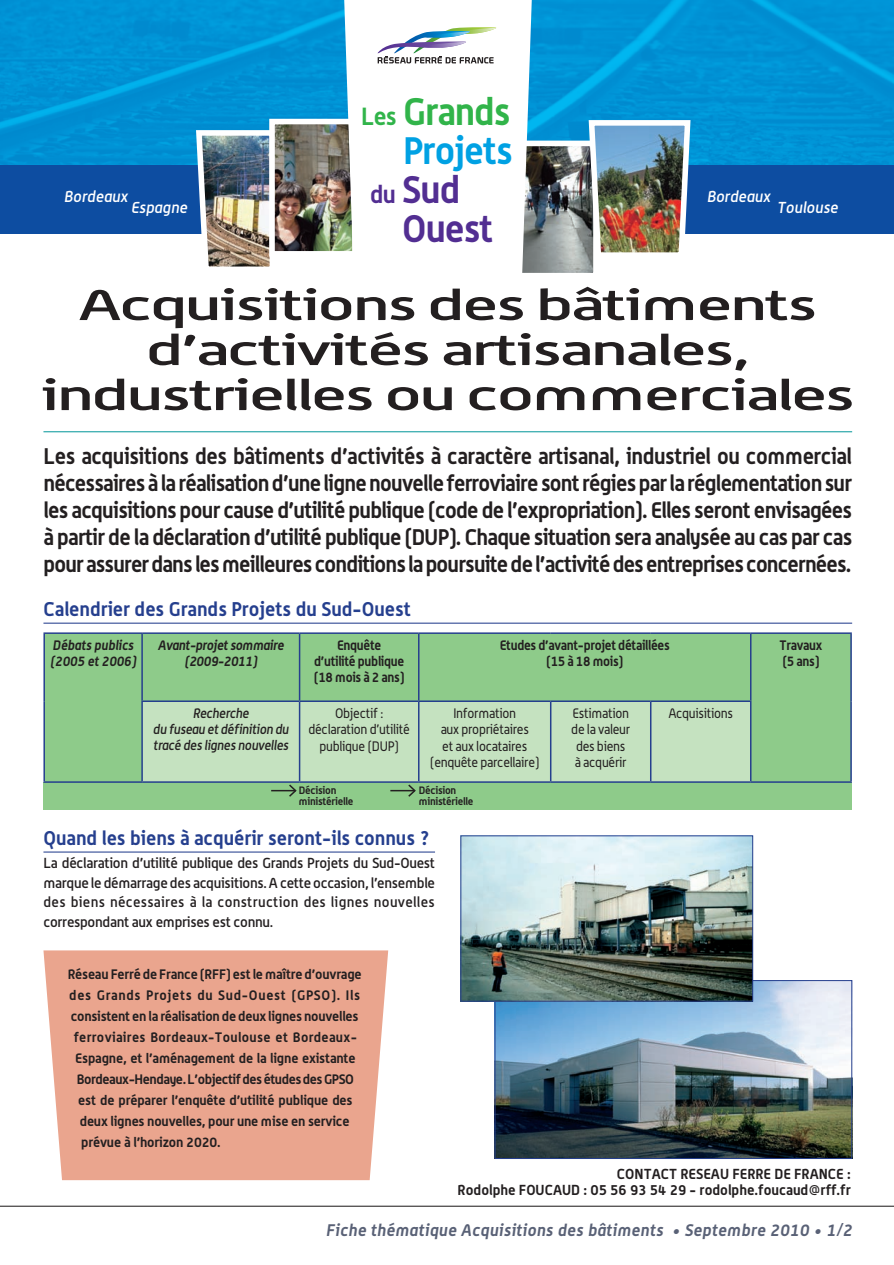
<style>
.page{position:relative;width:894px;height:1265px;background:#fff}
.page>*{position:absolute;margin:0;border:0;box-sizing:border-box;transform-origin:0 0}
.t1{font:500 42px/45px "Alwyn";letter-spacing:-.035em;color:#231f20;text-align:center;scale:1.63 1}
.t2{font:700 37.65px "Alwyn";letter-spacing:-.025em;color:#522e92}
.t3{font:700 37.65px "Alwyn";letter-spacing:-.025em;color:#31b44a}
.t4{font:700 37.65px "Alwyn";letter-spacing:-.025em;color:#00a1e3}
.t5{font:700 22.2px/27px "Alwyn";letter-spacing:-.035em;color:#231f20;text-align:justify}
.t6{font:700 19.5px "Alwyn";color:#253f8e}
.t7{font:italic 700 16.5px "Alwyn";letter-spacing:.02em;color:#596176}
.t8{font:italic 500 15.6px "Alwyn";color:#fff}
.t9{font:500 14.25px/19.5px "Alwyn";letter-spacing:-.02em;color:#231f20;text-align:justify}
.t10{font:700 14.25px/16.5px "Alwyn";color:#231f20;text-align:right}
.t11{font:700 13.5px "Alwyn";letter-spacing:-.01em;color:#231f20}
.t12{font:13.5px/16.2px "Alwyn";letter-spacing:-.02em;color:#231f20;text-align:center;scale:.95 1}
.t13{font:700 13.5px/16.2px "Alwyn";letter-spacing:-.01em;color:#231f20;text-align:center;scale:.95 1}
.t14{font:italic 500 13.5px/16.2px "Alwyn";letter-spacing:-.02em;color:#231f20;text-align:center;scale:.95 1}
.t15{font:700 13.5px "Alwyn";letter-spacing:-.03em;color:#231f20}
.t16{font:700 13.5px "Alwyn";letter-spacing:.025em;color:#231f20}
.t17{font:700 13.5px "Alwyn";letter-spacing:.05em;color:#231f20}
.t18{font:italic 700 13.5px/16.2px "Alwyn";letter-spacing:-.02em;color:#231f20;text-align:center;scale:.95 1}
.t19{font:italic 700 13.5px/16.2px "Alwyn";color:#231f20;scale:.95 1}
.t20{font:700 10.5px/10.5px "Alwyn";letter-spacing:-.02em;color:#231f20}
.s1{font-size:24.3px}
</style>
<div class="page">
<img style="left:0;top:0;width:893px;height:165px">
<div style="left:0;top:165px;width:893px;height:68px;background:#0d4da1"></div>
<img style="left:193px;top:127px;width:77px;height:140px">
<img style="left:276px;top:126px;width:67px;height:123px">
<div style="left:269px;top:119px;width:88px;height:137px;border:6px solid #fff"></div>
<img style="left:532px;top:148px;width:59px;height:123px">
<div style="left:510px;top:141px;width:88px;height:137px;border:6px solid #fff"></div>
<img style="left:585px;top:117px;width:108px;height:144px">
<svg style="left:343px;top:0;width:189px;height:278px"></svg>
<hr style="left:0;top:1205px;width:893px;height:1px;background:#231f20">
<hr style="left:43px;top:431px;width:808px;height:1px;background:#009698">
<svg style="left:376px;top:27px;width:124px;height:36px"></svg>
<div style="left:43px;top:950px;width:345px;height:230px;background:#eaa58e"></div>
<img style="left:496px;top:982px;width:353px;height:174px">
<div style="left:494px;top:980px;width:357px;height:178px;border:1px solid #253f8e"></div>
<hr style="left:43px;top:851px;width:392px;height:1px;background:#253f8e">
<div style="left:43px;top:782px;width:808px;height:27px;background:#8ecb8a"></div>
<hr style="left:43px;top:622px;width:808px;height:1px;background:#253f8e">
<div style="left:45px;top:634px;width:804px;height:147px;background:#8ecb8a"></div>
<div style="left:143px;top:702px;width:606px;height:79px;background:#c5e2c0"></div>
<hr style="left:43px;top:632px;width:99px;height:2px;background:#253f8e">
<hr style="left:43px;top:634px;width:2px;height:67px;background:#253f8e">
<hr style="left:43px;top:701px;width:2px;height:80px;background:#253f8e">
<hr style="left:142px;top:632px;width:157px;height:2px;background:#253f8e">
<hr style="left:141px;top:634px;width:2px;height:66px;background:#253f8e">
<hr style="left:299px;top:632px;width:119px;height:2px;background:#253f8e">
<hr style="left:299px;top:634px;width:1px;height:66px;background:#253f8e">
<hr style="left:418px;top:632px;width:132px;height:2px;background:#253f8e">
<hr style="left:418px;top:634px;width:1px;height:66px;background:#253f8e">
<hr style="left:550px;top:632px;width:100px;height:2px;background:#253f8e">
<hr style="left:650px;top:632px;width:100px;height:2px;background:#253f8e">
<hr style="left:750px;top:632px;width:101px;height:2px;background:#253f8e">
<hr style="left:749px;top:634px;width:2px;height:66px;background:#253f8e">
<hr style="left:849px;top:634px;width:2px;height:67px;background:#253f8e">
<hr style="left:141px;top:700px;width:158px;height:2px;background:#253f8e">
<hr style="left:141px;top:702px;width:2px;height:79px;background:#253f8e">
<hr style="left:299px;top:700px;width:119px;height:2px;background:#253f8e">
<hr style="left:299px;top:702px;width:1px;height:79px;background:#253f8e">
<hr style="left:418px;top:700px;width:132px;height:2px;background:#253f8e">
<hr style="left:418px;top:702px;width:1px;height:79px;background:#253f8e">
<hr style="left:550px;top:700px;width:100px;height:2px;background:#253f8e">
<hr style="left:549px;top:702px;width:2px;height:79px;background:#253f8e">
<hr style="left:650px;top:700px;width:101px;height:2px;background:#253f8e">
<hr style="left:649px;top:702px;width:2px;height:79px;background:#253f8e">
<hr style="left:749px;top:702px;width:2px;height:79px;background:#253f8e">
<hr style="left:849px;top:701px;width:2px;height:80px;background:#253f8e">
<hr style="left:43px;top:781px;width:99px;height:1px;background:#253f8e">
<hr style="left:750px;top:781px;width:101px;height:1px;background:#253f8e">
<hr style="left:142px;top:781px;width:157px;height:1px;background:#253f8e">
<hr style="left:299px;top:781px;width:119px;height:1px;background:#253f8e">
<hr style="left:418px;top:781px;width:132px;height:1px;background:#253f8e">
<hr style="left:550px;top:781px;width:100px;height:1px;background:#253f8e">
<hr style="left:650px;top:781px;width:100px;height:1px;background:#253f8e">
<img style="left:462px;top:837px;width:288px;height:162px">
<div style="left:460px;top:835px;width:292px;height:166px;border:1px solid #253f8e"></div>
<hr style="left:271px;top:789px;width:24px;height:2px;background:#231f20">
<svg style="left:287px;top:784px;width:10px;height:13px"></svg>
<hr style="left:390px;top:789px;width:24px;height:2px;background:#231f20">
<svg style="left:406px;top:784px;width:10px;height:13px"></svg>
<h2 class="t3" style="left:361px;top:88px;width:151px"><span class="s1">Les</span> Grands</h2>
<h2 class="t4" style="left:403px;top:127px;width:111px">Projets</h2>
<h2 class="t2" style="left:370px;top:166px;width:92px"><span class="s1">du</span> Sud</h2>
<h2 class="t2" style="left:402px;top:205px;width:93px">Ouest</h2>
<p class="t8" style="left:64px;top:187px;width:65px">Bordeaux</p>
<p class="t8" style="left:706px;top:187px;width:65px">Bordeaux</p>
<p class="t8" style="left:131px;top:198px;width:58px">Espagne</p>
<p class="t8" style="left:776px;top:198px;width:63px">Toulouse</p>
<h1 class="t1" style="left:41px;top:282px;width:500px">Acquisitions des bâtiments d’activités artisanales, industrielles ou commerciales</h1>
<p class="t5" style="left:43px;top:442px;width:809px">Les acquisitions des bâtiments d’activités à caractère artisanal, industriel ou commercial nécessaires à la réalisation d’une ligne nouvelle ferroviaire sont régies par la réglementation sur les acquisitions pour cause d’utilité publique (code de l’expropriation). Elles seront envisagées à partir de la déclaration d’utilité publique (DUP). Chaque situation sera analysée au cas par cas pour assurer dans les meilleures conditions la poursuite de l’activité des entreprises concernées.</p>
<p class="t6" style="left:43px;top:596px;width:369px">Calendrier des Grands Projets du Sud-Ouest</p>
<p class="t19" style="left:50px;top:636px;width:92px">Débats publics (2005 et 2006)</p>
<p class="t18" style="left:158px;top:636px;width:134px">Avant-projet sommaire (2009-2011)</p>
<p class="t13" style="left:314px;top:636px;width:97px">Enquête<br>d’utilité publique (18 mois à 2 ans)</p>
<p class="t13" style="left:499px;top:636px;width:180px">Etudes d’avant-projet détaillées (15 à 18 mois)</p>
<p class="t13" style="left:779px;top:636px;width:47px;text-align:left">Travaux (5 ans)</p>
<p class="t14" style="left:153px;top:704px;width:144px">Recherche<br>du fuseau et définition du tracé des lignes nouvelles</p>
<p class="t12" style="left:308px;top:705px;width:108px">Objectif : déclaration d’utilité publique (DUP)</p>
<p class="t12" style="left:429px;top:705px;width:117px">Information<br>aux propriétaires<br>et aux locataires (enquête parcellaire)</p>
<p class="t12" style="left:571px;top:705px;width:63px">Estimation de la valeur des biens à acquérir</p>
<p class="t12" style="left:668px;top:705px;width:70px">Acquisitions</p>
<p class="t20" style="left:299px;top:785px;width:56px">Décision ministérielle</p>
<p class="t20" style="left:418px;top:785px;width:56px">Décision ministérielle</p>
<p class="t6" style="left:43px;top:825px;width:388px">Quand les biens à acquérir seront-ils connus ?</p>
<p class="t9" style="left:43px;top:853px;width:393px">La déclaration d’utilité publique des Grands Projets du Sud-Ouest marque le démarrage des acquisitions. A cette occasion, l’ensemble des biens nécessaires à la construction des lignes nouvelles correspondant aux emprises est connu.</p>
<p class="t11" style="left:68px;top:965px;width:295px">Réseau Ferré de France (RFF) est le maître d’ouvrage</p>
<p class="t17" style="left:69px;top:986px;width:292px">des Grands Projets du Sud-Ouest (GPSO). Ils</p>
<p class="t11" style="left:71px;top:1007px;width:289px">consistent en la réalisation de deux lignes nouvelles</p>
<p class="t16" style="left:74px;top:1028px;width:285px">ferroviaires Bordeaux-Toulouse et Bordeaux-</p>
<p class="t11" style="left:75px;top:1049px;width:282px">Espagne, et l’aménagement de la ligne existante</p>
<p class="t15" style="left:77px;top:1070px;width:279px">Bordeaux-Hendaye. L’objectif des études des GPSO</p>
<p class="t11" style="left:78px;top:1091px;width:276px">est de préparer l’enquête d’utilité publique des</p>
<p class="t11" style="left:80px;top:1112px;width:271px">deux lignes nouvelles, pour une mise en service</p>
<p class="t11" style="left:81px;top:1133px;width:141px">prévue à l’horizon 2020.</p>
<p class="t10" style="left:457px;top:1164px;width:394px">CONTACT RESEAU FERRE DE FRANCE :<br>Rodolphe FOUCAUD : 05 56 93 54 29 - rodolphe.foucaud@rff.fr</p>
<p class="t7" style="left:326px;top:1219px;width:527px">Fiche thématique Acquisitions des bâtiments • Septembre 2010 • 1/2</p>
</div>
